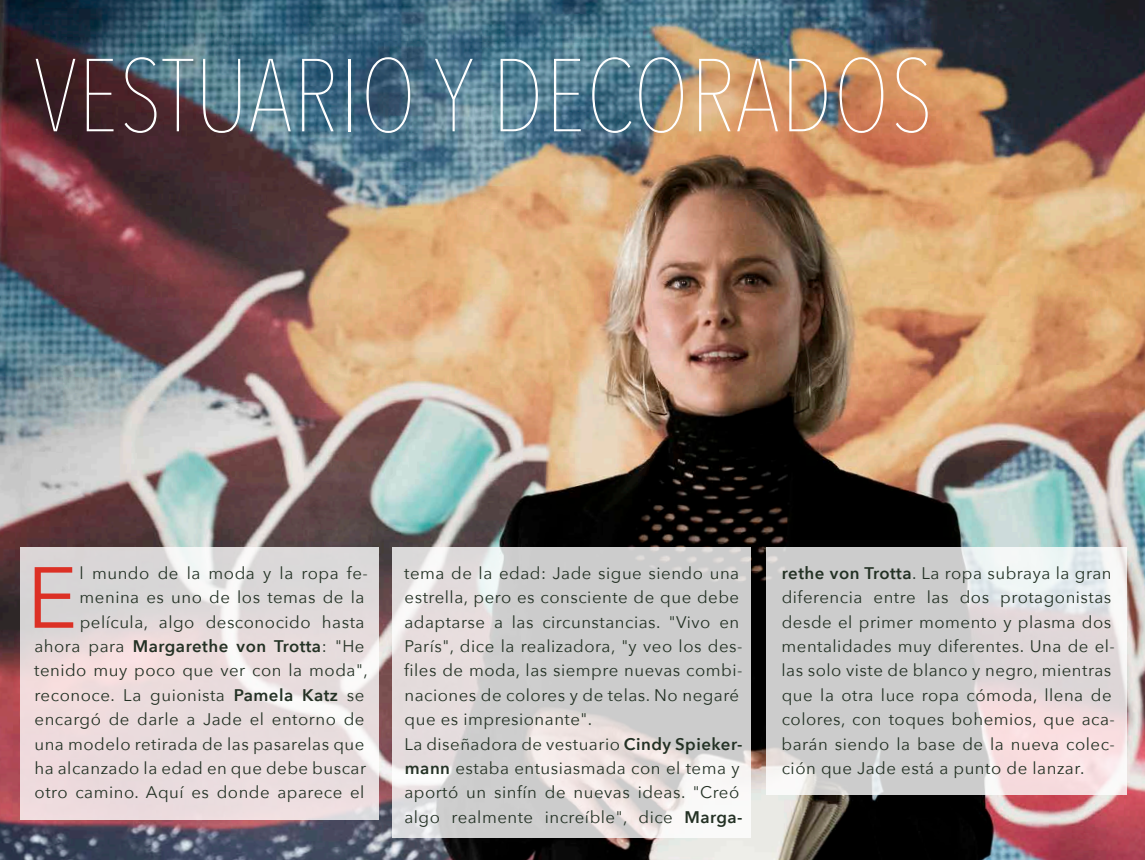
<style>
.page{position:relative;width:1145px;height:860px;background:#fff}
.page>*{position:absolute;margin:0;border:0;box-sizing:border-box;transform-origin:0 0}
.t1{font:200 102.3px "Avenir Next Condensed";letter-spacing:.01em;color:#fff}
.t2{font:85.6px "Avenir Next";color:#dc3025}
.t3{font:16.8px/24.4px "Avenir Next";letter-spacing:.03em;color:#233124}
.s1{font-weight:600}
</style>
<div class="page">
<img style="left:0;top:0;width:1145px;height:860px">
<svg style="left:393px;top:547px;width:358px;height:291px;background:#d9d6d6"></svg>
<svg style="left:20px;top:548px;width:359px;height:272px;background:#e7dcdd"></svg>
<svg style="left:766px;top:548px;width:361px;height:247px;background:#dad5d6"></svg>
<h1 class="t1" style="left:34px;top:35px;width:900px">VESTUARIO Y DECORADOS</h1>
<p class="t3" style="left:34px;top:560px;width:335px;text-align:right">l mundo de la moda y la ropa fe&shy;menina es uno de los temas de la película, algo desconocido hasta ahora para <span class="s1">Margarethe von Trotta</span>: "He tenido muy poco que ver con la moda", reconoce. La guionista <span class="s1">Pamela Katz</span> se encargó de darle a Jade el entorno de una modelo retirada de las pasarelas que ha alcanzado la edad en que debe buscar otro camino. Aquí es donde aparece el</p>
<p class="t3" style="left:404px;top:560px;width:340px">tema de la edad: Jade sigue siendo una estrella, pero es consciente de que debe adaptarse a las circunstancias. "Vivo en París", dice la realizadora, "y veo los des&shy;files de moda, las siempre nuevas combi&shy;naciones de colores y de telas. No negaré que es impresionante".<br>La diseñadora de vestuario <span class="s1">Cindy Spieker&shy;mann</span> estaba entusiasmada con el tema y aportó un sinfín de nuevas ideas. "Creó algo realmente increíble", dice <span class="s1">Marga-</span></p>
<p class="t3" style="left:782px;top:560px;width:335px"><span class="s1">rethe von Trotta</span>. La ropa subraya la gran diferencia entre las dos protagonistas desde el primer momento y plasma dos mentalidades muy diferentes. Una de el&shy;las solo viste de blanco y negro, mientras que la otra luce ropa cómoda, llena de colores, con toques bohemios, que aca&shy;barán siendo la base de la nueva colec&shy;ción que Jade está a punto de lanzar.</p>
<h2 class="t2" style="left:27px;top:526px;width:52px">E</h2>
</div>
